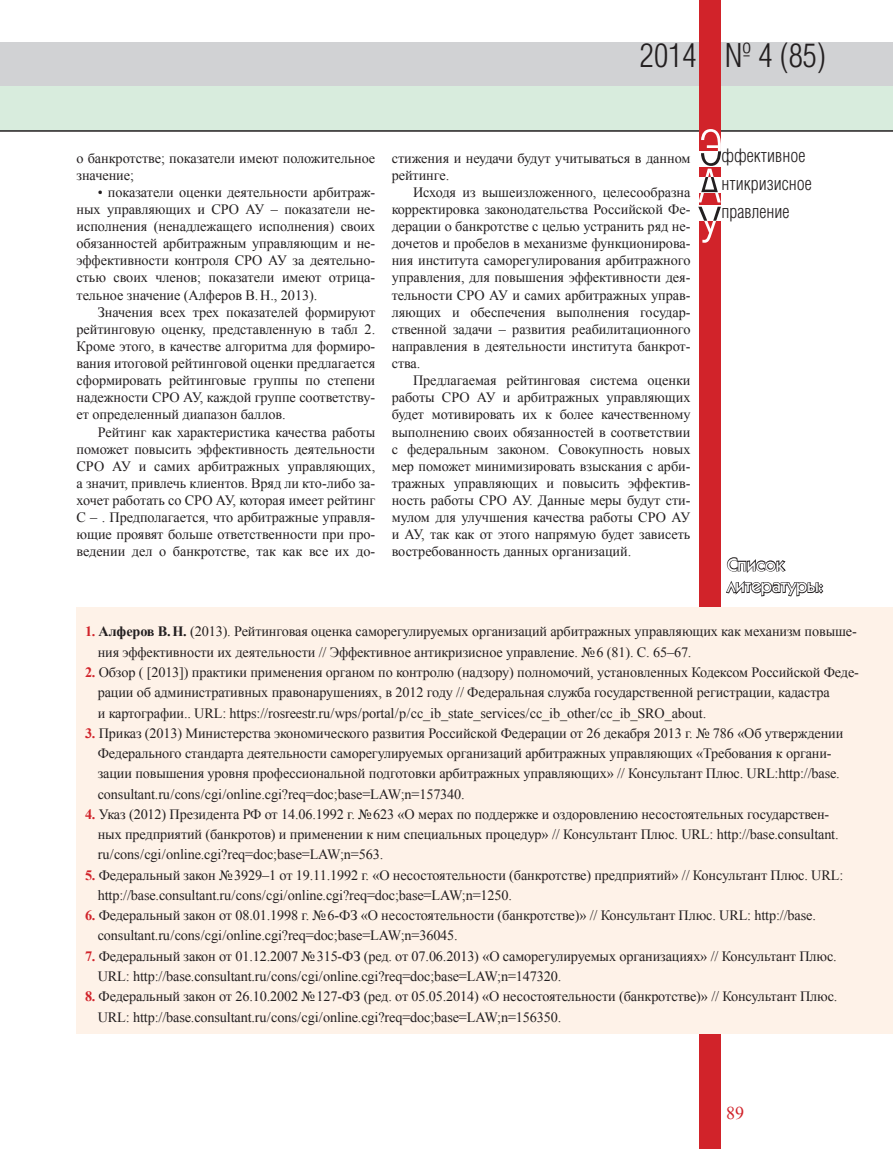
<style>
.page{position:relative;width:893px;height:1149px;background:#fff}
.page>*{position:absolute;margin:0;border:0;box-sizing:border-box;transform-origin:0 0}
.t1{font:31.95px "AG Letterica Cond L";color:#231f20}
.t2{font:18px/27.9px "AG Letterica Cond L";color:#231f20}
.t3{font:500 18px/21.6px "Kabel C";color:#fff}
.t4{font:18px "Times New Roman";color:#d1232a}
.Основной{font:14.25px/17.1px "Times New Roman";letter-spacing:-.01em;color:#231f20}
.s1{font-weight:700;color:#d1232a}
.s2{font-weight:700}
</style>
<div class="page">
<div style="left:0;top:43px;width:893px;height:88px;background:#d8ecdd"></div>
<div style="left:0;top:42px;width:893px;height:44px;background:#d1d2d4"></div>
<hr style="left:0;top:130px;width:893px;height:2px;background:#231f20">
<div style="left:699px;top:0;width:22px;height:1148px;background:#d1232a"></div>
<svg style="left:698px;top:129px;width:23px;height:114px"></svg>
<div style="left:77px;top:607px;width:816px;height:425px;background:#fef2e8"></div>
<svg style="left:726px;top:557px;width:98px;height:40px"></svg>
<h1 class="t1" style="left:640px;top:36px;width:187px">2014 № 4 (85)</h1>
<p class="Основной" style="left:77px;top:149px;width:300px">о банкротстве; показатели имеют положительное значение;</p>
<p class="Основной" style="left:77px;top:183px;width:300px;text-align:justify;text-indent:21px">• показатели оценки деятельности арбитраж&shy;ных управляющих и СРО АУ – показатели не&shy;исполнения (ненадлежащего исполнения) своих обязанностей арбитражным управляющим и не&shy;эффективности контроля СРО АУ за деятельно&shy;стью своих членов; показатели имеют отрица&shy;тельное значение (Алферов В.Н., 2013).</p>
<p class="Основной" style="left:77px;top:303px;width:300px;text-align:justify;text-indent:21px">Значения всех трех показателей формируют рейтинговую оценку, представленную в табл 2.<br>Кроме этого, в качестве алгоритма для формиро&shy;вания итоговой рейтинговой оценки предлагается сформировать рейтинговые группы по степени надежности СРО АУ, каждой группе соответству&shy;ет определенный диапазон баллов.</p>
<p class="Основной" style="left:77px;top:423px;width:300px;text-align:justify;text-indent:21px">Рейтинг как характеристика качества работы поможет повысить эффективность деятельности СРО АУ и самих арбитражных управляющих, а значит, привлечь клиентов. Вряд ли кто‑либо за&shy;хочет работать со СРО АУ, которая имеет рейтинг С – . Предполагается, что арбитражные управля&shy;ющие проявят больше ответственности при про&shy;ведении дел о банкротстве, так как все их до-</p>
<p class="Основной" style="left:392px;top:149px;width:300px">стижения и неудачи будут учитываться в данном рейтинге.</p>
<p class="Основной" style="left:392px;top:183px;width:300px;text-align:justify;text-indent:21px">Исходя из вышеизложенного, целесообразна корректировка законодательства Российской Фе&shy;дерации о банкротстве с целью устранить ряд не&shy;дочетов и пробелов в механизме функционирова&shy;ния института саморегулирования арбитражного управления, для повышения эффективности дея&shy;тельности СРО АУ и самих арбитражных управ&shy;ляющих и обеспечения выполнения государ&shy;ственной задачи – развития реабилитационного направления в деятельности института банкрот&shy;ства.</p>
<p class="Основной" style="left:392px;top:371px;width:300px;text-align:justify;text-indent:21px">Предлагаемая рейтинговая система оценки работы СРО АУ и арбитражных управляющих будет мотивировать их к более качественному выполнению своих обязанностей в соответствии с федеральным законом. Совокупность новых мер поможет минимизировать взыскания с арби&shy;тражных управляющих и повысить эффектив&shy;ность работы СРО АУ. Данные меры будут сти&shy;мулом для улучшения качества работы СРО АУ и АУ, так как от этого напрямую будет зависеть востребованность данных организаций.</p>
<p class="t2" style="left:721px;top:142px;width:92px">ффективное нтикризисное правление</p>
<p class="t3" style="left:727px;top:553px;width:98px">Список литературы:</p>
<p class="Основной" style="left:98px;top:621px;width:760px;line-height:20.2px;text-indent:-13px"><span class="s1">1.</span> <span class="s2">Алферов В. Н.</span> (2013). Рейтинговая оценка саморегулируемых организаций арбитражных управляющих как механизм повыше&shy;ния эффективности их деятельности // Эффективное антикризисное управление. №6 (81). С. 65–67.</p>
<p class="Основной" style="left:98px;top:661px;width:763px;line-height:20.2px;text-indent:-13px"><span class="s1">2.</span> Обзор ( [2013]) практики применения органом по контролю (надзору) полномочий, установленных Кодексом Российской Феде&shy;рации об административных правонарушениях, в 2012 году // Федеральная служба государственной регистрации, кадастра<br>и картографии.. URL: https://rosreestr.ru/wps/portal/p/cc_ib_state_services/cc_ib_other/cc_ib_SRO_about.</p>
<p class="Основной" style="left:98px;top:722px;width:747px;line-height:20.2px;text-indent:-13px"><span class="s1">3.</span> Приказ (2013) Министерства экономического развития Российской Федерации от 26 декабря 2013 г. № 786 «Об утверждении Федерального стандарта деятельности саморегулируемых организаций арбитражных управляющих «Требования к органи&shy;зации повышения уровня профессиональной подготовки арбитражных управляющих» // Консультант Плюс. URL:http://base. consultant.ru/cons/cgi/online.cgi?req=doc;base=LAW;n=157340.</p>
<p class="Основной" style="left:98px;top:803px;width:742px;line-height:20.2px;text-indent:-13px"><span class="s1">4.</span> Указ (2012) Президента РФ от 14.06.1992 г. №623 «О мерах по поддержке и оздоровлению несостоятельных государствен&shy;ных предприятий (банкротов) и применении к ним специальных процедур» // Консультант Плюс. URL: http://base.consultant. ru/cons/cgi/online.cgi?req=doc;base=LAW;n=563.</p>
<p class="Основной" style="left:98px;top:864px;width:747px;line-height:20.2px;text-indent:-13px"><span class="s1">5.</span> Федеральный закон №3929–1 от 19.11.1992 г. «О несостоятельности (банкротстве) предприятий» // Консультант Плюс. URL: http://base.consultant.ru/cons/cgi/online.cgi?req=doc;base=LAW;n=1250.</p>
<p class="Основной" style="left:98px;top:904px;width:720px;line-height:20.2px;text-indent:-13px"><span class="s1">6.</span> Федеральный закон от 08.01.1998 г. №6‑ФЗ «О несостоятельности (банкротстве)» // Консультант Плюс. URL: http://base. consultant.ru/cons/cgi/online.cgi?req=doc;base=LAW;n=36045.</p>
<p class="Основной" style="left:98px;top:945px;width:740px;line-height:20.2px;text-indent:-13px"><span class="s1">7.</span> Федеральный закон от 01.12.2007 №315‑ФЗ (ред. от 07.06.2013) «О саморегулируемых организациях» // Консультант Плюс.<br>URL: http://base.consultant.ru/cons/cgi/online.cgi?req=doc;base=LAW;n=147320.</p>
<p class="Основной" style="left:98px;top:985px;width:741px;line-height:20.2px;text-indent:-13px"><span class="s1">8.</span> Федеральный закон от 26.10.2002 №127‑ФЗ (ред. от 05.05.2014) «О несостоятельности (банкротстве)» // Консультант Плюс.<br>URL: http://base.consultant.ru/cons/cgi/online.cgi?req=doc;base=LAW;n=156350.</p>
<p class="t4" style="left:726px;top:1100px;width:19px">89</p>
</div>
